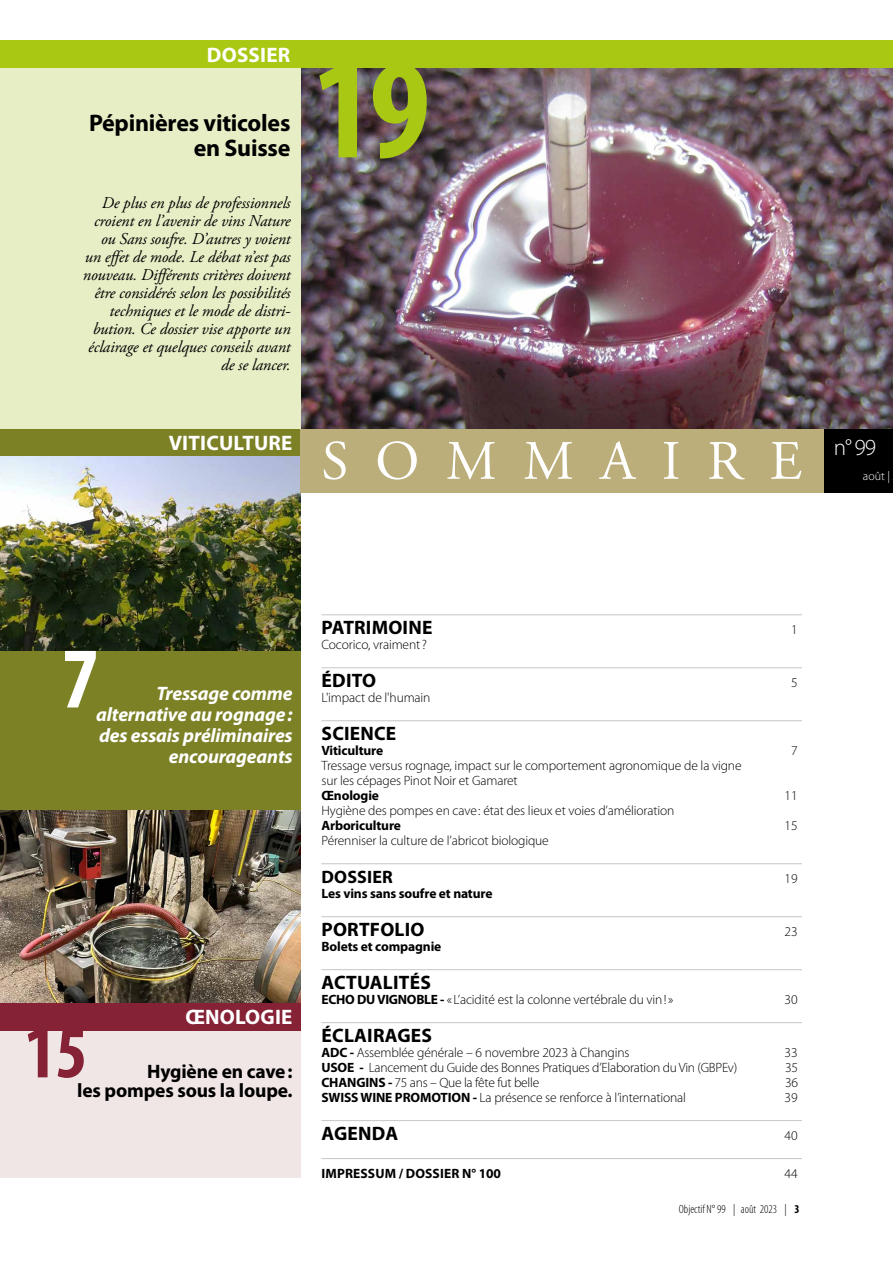
<style>
.page{position:relative;width:893px;height:1263px;background:#fff}
.page>*{position:absolute;margin:0;border:0;box-sizing:border-box;transform-origin:0 0}
.t1{font:700 condensed 142.5px "Myriad Pro";color:#a8c813}
.t2{font:700 condensed 87px "Myriad Pro";color:#fff}
.t3{font:700 condensed 75px "Myriad Pro";color:#852236}
.t4{font:55.5px "Adobe Garamond Pro";letter-spacing:.48em;color:#fff}
.t5{font:700 24px/25.5px "Myriad Pro";letter-spacing:-.01em;color:#000;text-align:right}
.t6{font:300 23.1px "Myriad Pro";color:#fff}
.t7{font:700 21px "Myriad Pro";letter-spacing:.01em;color:#fff}
.t8{font:italic 700 19.5px/21px "Myriad Pro";letter-spacing:-.01em;color:#fff;text-align:right}
.t9{font:700 19.5px "Myriad Pro";letter-spacing:.01em;color:#000}
.t10{font:700 19.5px/19.5px "Myriad Pro";letter-spacing:-.01em;color:#000;text-align:right}
.t11{font:700 18px "Myriad Pro";letter-spacing:.01em;color:#000}
.t12{font:italic 16.5px/18px "Adobe Garamond Pro";letter-spacing:-.01em;color:#000;text-align:right}
.t13{font:300 13.5px/15px "Myriad Pro";letter-spacing:-.01em;color:#000}
.t14{font:700 13.5px "Myriad Pro";letter-spacing:-.01em;color:#000}
.t15{font:700 13.5px "Myriad Pro";letter-spacing:.01em;color:#000}
.t16{font:300 condensed 12px "Myriad Pro";color:#000}
.t17{font:300 12px "Myriad Pro";color:#fff}
.s1{font-weight:700}
</style>
<div class="page">
<img style="left:0;top:456px;width:300px;height:195px">
<div style="left:0;top:1026px;width:300px;height:152px;background:#f1e6e6"></div>
<hr style="left:321px;top:614px;width:481px;height:1px;background:#c6c6c6">
<hr style="left:321px;top:667px;width:481px;height:1px;background:#c6c6c6">
<hr style="left:321px;top:720px;width:481px;height:1px;background:#c6c6c6">
<hr style="left:321px;top:863px;width:481px;height:1px;background:#c6c6c6">
<hr style="left:321px;top:916px;width:481px;height:1px;background:#c6c6c6">
<hr style="left:321px;top:969px;width:481px;height:1px;background:#c6c6c6">
<hr style="left:321px;top:1022px;width:481px;height:1px;background:#c6c6c6">
<hr style="left:321px;top:1120px;width:481px;height:1px;background:#c6c6c6">
<hr style="left:321px;top:1158px;width:481px;height:1px;background:#c6c6c6">
<div style="left:0;top:428px;width:300px;height:28px;background:#7c8126"></div>
<div style="left:0;top:651px;width:300px;height:159px;background:#7c8126"></div>
<img style="left:0;top:810px;width:300px;height:193px">
<div style="left:824px;top:428px;width:69px;height:65px;background:#000"></div>
<div style="left:300px;top:428px;width:524px;height:65px;background:#bbae7b"></div>
<img style="left:300px;top:68px;width:593px;height:361px">
<div style="left:0;top:41px;width:300px;height:388px;background:#e7eec6"></div>
<div style="left:0;top:41px;width:893px;height:27px;background:#a8c813"></div>
<div style="left:0;top:1003px;width:300px;height:27px;background:#852236"></div>
<h3 class="t7" style="left:207px;top:42px;width:85px">DOSSIER</h3>
<h3 class="t5" style="left:89px;top:109px;width:203px">Pépinières viticoles en Suisse</h3>
<p class="t12" style="left:83px;top:194px;width:209px">De plus en plus de professionnels croient en l’avenir de vins Nature ou Sans soufre. D’autres y voient un effet de mode. Le débat n’est pas nouveau. Différents critères doivent être considérés selon les possibilités techniques et le mode de distri&shy;bution. Ce dossier vise apporte un éclairage et quelques conseils avant de se lancer.</p>
<h3 class="t7" style="left:169px;top:429px;width:125px">VITICULTURE</h3>
<h1 class="t1" style="left:313px;top:21px;width:119px">19</h1>
<h3 class="t4" style="left:321px;top:428px;width:482px">SOMMAIRE</h3>
<h3 class="t6" style="left:834px;top:434px;width:44px">n° 99</h3>
<p class="t17" style="left:863px;top:469px;width:29px">août |</p>
<h2 class="t2" style="left:62px;top:624px;width:39px">7</h2>
<h3 class="t8" style="left:96px;top:682px;width:198px">Tressage comme alternative au rognage: des essais préliminaires encourageants</h3>
<h3 class="t7" style="left:186px;top:1003px;width:108px">ŒNOLOGIE</h3>
<h3 class="t3" style="left:24px;top:1005px;width:65px">15</h3>
<h3 class="t10" style="left:77px;top:1061px;width:217px">Hygiène en cave:<br>les pompes sous la loupe.</h3>
<h3 class="t9" style="left:322px;top:615px;width:112px">PATRIMOINE</h3>
<p class="t13" style="left:791px;top:622px;width:8px">1</p>
<p class="t13" style="left:321px;top:637px;width:107px">Cocorico, vraiment?</p>
<h3 class="t9" style="left:322px;top:668px;width:56px">ÉDITO</h3>
<p class="t13" style="left:791px;top:675px;width:8px">5</p>
<p class="t13" style="left:321px;top:690px;width:111px">L'impact de l'humain</p>
<h3 class="t9" style="left:322px;top:721px;width:76px">SCIENCE</h3>
<p class="t14" style="left:321px;top:742px;width:63px">Viticulture</p>
<p class="t13" style="left:791px;top:743px;width:8px">7</p>
<p class="t13" style="left:321px;top:758px;width:422px">Tressage versus rognage, impact sur le comportement agronomique de la vigne sur les cépages Pinot Noir et Gamaret</p>
<p class="t14" style="left:321px;top:787px;width:59px">Œnologie</p>
<p class="t13" style="left:785px;top:788px;width:15px">11</p>
<p class="t13" style="left:321px;top:803px;width:354px">Hygiène des pompes en cave: état des lieux et voies d’amélioration</p>
<p class="t14" style="left:321px;top:817px;width:81px">Arboriculture</p>
<p class="t13" style="left:785px;top:818px;width:15px">15</p>
<p class="t13" style="left:321px;top:833px;width:229px">Pérenniser la culture de l’abricot biologique</p>
<h3 class="t11" style="left:322px;top:865px;width:73px">DOSSIER</h3>
<p class="t13" style="left:785px;top:871px;width:15px">19</p>
<p class="t14" style="left:321px;top:885px;width:173px">Les vins sans soufre et nature</p>
<h3 class="t9" style="left:322px;top:917px;width:104px">PORTFOLIO</h3>
<p class="t13" style="left:785px;top:924px;width:15px">23</p>
<p class="t14" style="left:321px;top:938px;width:121px">Bolets et compagnie</p>
<h3 class="t9" style="left:322px;top:970px;width:111px">ACTUALITÉS</h3>
<p class="t13" style="left:321px;top:992px;width:353px"><span class="s1">ECHO DU VIGNOBLE -</span> «L’acidité est la colonne vertébrale du vin!»</p>
<p class="t13" style="left:785px;top:992px;width:15px">30</p>
<h3 class="t9" style="left:322px;top:1023px;width:112px">ÉCLAIRAGES</h3>
<p class="t13" style="left:321px;top:1045px;width:310px"><span class="s1">ADC -</span> Assemblée générale – 6 novembre 2023 à Changins</p>
<p class="t13" style="left:785px;top:1045px;width:15px">33</p>
<p class="t13" style="left:321px;top:1060px;width:417px"><span class="s1">USOE -</span> Lancement du Guide des Bonnes Pratiques d’Elaboration du Vin (GBPEv)</p>
<p class="t13" style="left:785px;top:1060px;width:15px">35</p>
<p class="t13" style="left:321px;top:1075px;width:219px"><span class="s1">CHANGINS -</span> 75 ans – Que la fête fut belle</p>
<p class="t13" style="left:785px;top:1075px;width:15px">36</p>
<p class="t13" style="left:321px;top:1090px;width:366px"><span class="s1">SWISS WINE PROMOTION -</span> La présence se renforce à l’international</p>
<p class="t13" style="left:785px;top:1090px;width:15px">39</p>
<h3 class="t9" style="left:322px;top:1121px;width:78px">AGENDA</h3>
<p class="t13" style="left:785px;top:1128px;width:15px">40</p>
<p class="t15" style="left:322px;top:1164px;width:181px">IMPRESSUM / DOSSIER N° 100</p>
<p class="t13" style="left:785px;top:1166px;width:15px">44</p>
<p class="t16" style="left:679px;top:1202px;width:122px">Objectif N° 99 | août 2023 | <span class="s1">3</span></p>
</div>
